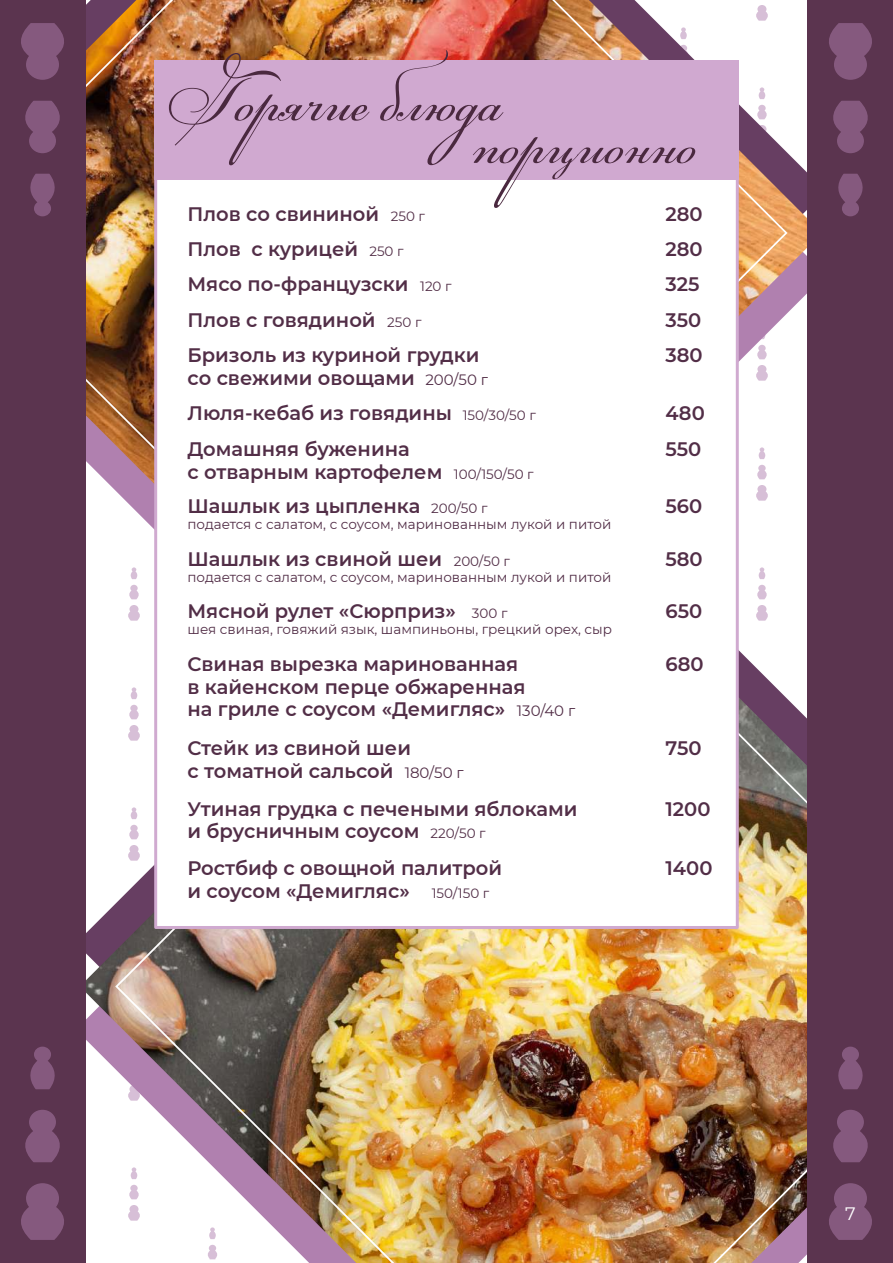
<style>
.page{position:relative;width:893px;height:1263px;background:#fff}
.page>*{position:absolute;margin:0;border:0;box-sizing:border-box;transform-origin:0 0}
.t1{font:600 19.5px/22.5px "Montserrat";color:#522e47}
.t2{font:18px "Montserrat";color:#fff}
.t3{font:13.5px "Montserrat";color:#522e47}
.s1{font-weight:400;font-size:13.5px}
.s2{font-weight:400;font-size:15px}
</style>
<div class="page">
<img style="left:85px;top:0;width:704px;height:465px">
<img style="left:85px;top:625px;width:29px;height:638px">
<img style="left:114px;top:547px;width:694px;height:716px">
<div style="left:808px;top:0;width:85px;height:1263px;background:#5b344f"></div>
<svg style="left:833px;top:1110px;width:35px;height:52px"></svg>
<svg style="left:838px;top:1046px;width:25px;height:43px"></svg>
<svg style="left:829px;top:1183px;width:43px;height:57px"></svg>
<svg style="left:833px;top:101px;width:35px;height:52px"></svg>
<svg style="left:838px;top:174px;width:25px;height:42px"></svg>
<svg style="left:829px;top:23px;width:43px;height:57px"></svg>
<div style="left:0;top:0;width:85px;height:1263px;background:#5b344f"></div>
<svg style="left:25px;top:1110px;width:35px;height:52px"></svg>
<svg style="left:30px;top:1046px;width:25px;height:43px"></svg>
<svg style="left:21px;top:1183px;width:43px;height:57px"></svg>
<svg style="left:25px;top:101px;width:35px;height:52px"></svg>
<svg style="left:30px;top:174px;width:25px;height:42px"></svg>
<svg style="left:21px;top:23px;width:43px;height:57px"></svg>
<div style="left:154px;top:77px;width:585px;height:852px;background:#fff;border:3px solid #d0aad0"></div>
<div style="left:154px;top:60px;width:585px;height:119px;background:#d0a9d0"></div>
<svg style="left:169px;top:53px;width:201px;height:112px"></svg>
<svg style="left:380px;top:50px;width:315px;height:158px"></svg>
<p class="t1" style="left:187px;top:202px;width:239px">Плов со свининой <span class="s1">250 г</span></p>
<p class="t1" style="left:665px;top:202px;width:39px">280</p>
<p class="t1" style="left:187px;top:237px;width:218px">Плов с курицей <span class="s1">250 г</span></p>
<p class="t1" style="left:665px;top:237px;width:39px">280</p>
<p class="t1" style="left:187px;top:272px;width:265px">Мясо по-французски <span class="s1">120 г</span></p>
<p class="t1" style="left:665px;top:272px;width:35px">325</p>
<p class="t1" style="left:187px;top:308px;width:235px">Плов с говядиной <span class="s1">250 г</span></p>
<p class="t1" style="left:665px;top:308px;width:37px">350</p>
<p class="t1" style="left:187px;top:343px;width:294px">Бризоль из куриной грудки</p>
<p class="t1" style="left:665px;top:343px;width:39px">380</p>
<p class="t1" style="left:187px;top:365px;width:302px">со свежими овощами <span class="s2">200/50 г</span></p>
<p class="t1" style="left:187px;top:401px;width:350px">Люля-кебаб из говядины <span class="s1">150/30/50 г</span></p>
<p class="t1" style="left:665px;top:401px;width:41px">480</p>
<p class="t1" style="left:187px;top:437px;width:224px">Домашняя буженина</p>
<p class="t1" style="left:665px;top:437px;width:37px">550</p>
<p class="t1" style="left:187px;top:460px;width:348px">с отварным картофелем <span class="s1">100/150/50 г</span></p>
<p class="t1" style="left:187px;top:494px;width:301px">Шашлык из цыпленка <span class="s1">200/50 г</span></p>
<p class="t1" style="left:665px;top:494px;width:38px">560</p>
<p class="t3" style="left:187px;top:515px;width:425px">подается с салатом, с соусом, маринованным лукой и питой</p>
<p class="t1" style="left:187px;top:547px;width:324px">Шашлык из свиной шеи <span class="s1">200/50 г</span></p>
<p class="t1" style="left:665px;top:547px;width:39px">580</p>
<p class="t3" style="left:187px;top:568px;width:425px">подается с салатом, с соусом, маринованным лукой и питой</p>
<p class="t1" style="left:187px;top:599px;width:321px">Мясной рулет «Сюрприз» <span class="s1">300 г</span></p>
<p class="t1" style="left:665px;top:599px;width:38px">650</p>
<p class="t3" style="left:187px;top:620px;width:426px">шея свиная, говяжий язык, шампиньоны, грецкий орех, сыр</p>
<p class="t1" style="left:187px;top:652px;width:332px">Свиная вырезка маринованная</p>
<p class="t1" style="left:665px;top:652px;width:40px">680</p>
<p class="t1" style="left:187px;top:674px;width:389px">в кайенском перце обжаренная<br>на гриле с соусом «Демигляс» <span class="s2">130/40 г</span></p>
<p class="t1" style="left:187px;top:736px;width:225px">Стейк из свиной шеи</p>
<p class="t1" style="left:665px;top:736px;width:38px">750</p>
<p class="t1" style="left:187px;top:751px;width:392px;line-height:38px">с томатной сальсой <span class="s2">180/50 г<br></span>Утиная грудка с печеными яблоками</p>
<p class="t1" style="left:665px;top:797px;width:46px">1200</p>
<p class="t1" style="left:187px;top:812px;width:316px;line-height:36.9px">и брусничным соусом <span class="s1">220/50 г<br></span>Ростбиф с овощной палитрой</p>
<p class="t1" style="left:187px;top:879px;width:303px">и соусом «Демигляс» <span class="s1">150/150 г</span></p>
<p class="t1" style="left:665px;top:856px;width:48px">1400</p>
<p class="t2" style="left:845px;top:1201px;width:12px">7</p>
</div>
